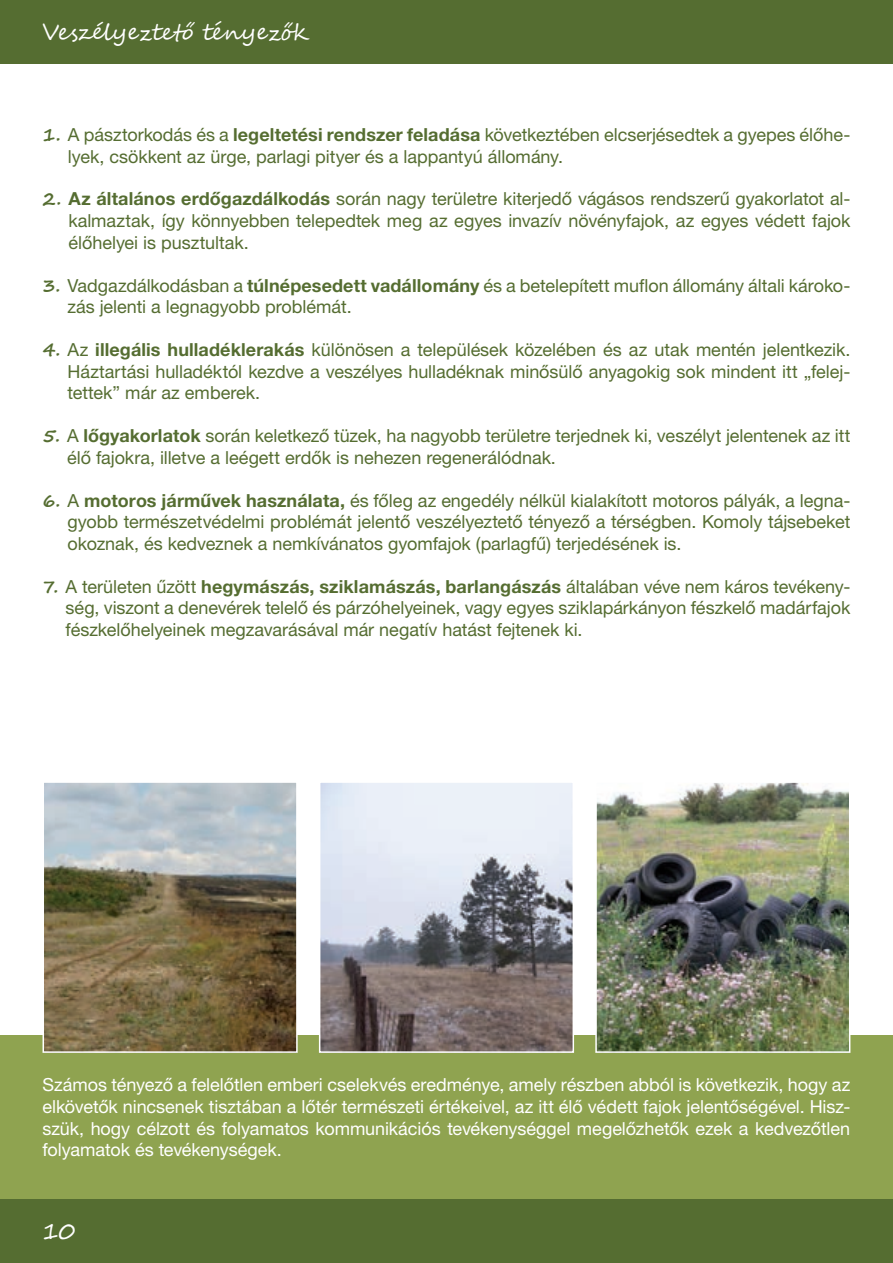
<style>
.page{position:relative;width:893px;height:1263px;background:#fff}
.page>*{position:absolute;margin:0;border:0;box-sizing:border-box;transform-origin:0 0}
.t1{font:22.5px "Segoe Script";color:#fff}
.t2{font:18px/21.6px "Helvetica Neue LT Pro";color:#556d31;text-align:justify}
.t3{font:18px/21.6px "Helvetica Neue LT Pro";letter-spacing:-.005em;color:#fff;text-align:justify}
.s1{font-family:"Segoe Script";font-weight:700}
.s2{font-weight:700}
</style>
<div class="page">
<div style="left:0;top:0;width:893px;height:64px;background:#556d31"></div>
<div style="left:0;top:1199px;width:893px;height:64px;background:#556d31"></div>
<div style="left:0;top:1035px;width:893px;height:164px;background:#8fa350"></div>
<img style="left:46px;top:784px;width:249px;height:266px">
<div style="left:43px;top:781px;width:255px;height:272px;border:2px solid #fff"></div>
<img style="left:322px;top:784px;width:249px;height:266px">
<div style="left:319px;top:781px;width:255px;height:272px;border:2px solid #fff"></div>
<img style="left:598px;top:784px;width:249px;height:266px">
<div style="left:595px;top:781px;width:255px;height:272px;border:2px solid #fff"></div>
<p class="t1" style="left:43px;top:16px;width:266px">Veszélyeztető tényezők</p>
<p class="t2" style="left:68px;top:125px;width:784px;text-indent:-25px"><span class="s1">1.</span> A pásztorkodás és a <span class="s2">legeltetési rendszer feladása</span> következtében elcserjésedtek a gyepes élőhe&shy;lyek, csökkent az ürge, parlagi pityer és a lappantyú állomány.</p>
<p class="t2" style="left:68px;top:190px;width:784px;text-indent:-26px"><span class="s1">2.</span> <span class="s2">Az általános erdőgazdálkodás</span> során nagy területre kiterjedő vágásos rendszerű gyakorlatot al&shy;kalmaztak, így könnyebben telepedtek meg az egyes invazív növényfajok, az egyes védett fajok élőhelyei is pusztultak.</p>
<p class="t2" style="left:67px;top:276px;width:785px;text-indent:-25px"><span class="s1">3.</span> Vadgazdálkodásban a <span class="s2">túlnépesedett vadállomány</span> és a betelepített muflon állomány általi károko&shy;zás jelenti a legnagyobb problémát.</p>
<p class="t2" style="left:67px;top:340px;width:784px;text-indent:-25px"><span class="s1">4.</span> Az <span class="s2">illegális hulladéklerakás</span> különösen a települések közelében és az utak mentén jelentkezik.<br>Háztartási hulladéktól kezdve a veszélyes hulladéknak minősülő anyagokig sok mindent itt „felej&shy;tettek” már az emberek.</p>
<p class="t2" style="left:67px;top:426px;width:785px;text-indent:-25px"><span class="s1">5.</span> A <span class="s2">lőgyakorlatok</span> során keletkező tüzek, ha nagyobb területre terjednek ki, veszélyt jelentenek az itt élő fajokra, illetve a leégett erdők is nehezen regenerálódnak.</p>
<p class="t2" style="left:68px;top:491px;width:784px;text-indent:-25px"><span class="s1">6.</span> A <span class="s2">motoros járművek használata,</span> és főleg az engedély nélkül kialakított motoros pályák, a legna&shy;gyobb természetvédelmi problémát jelentő veszélyeztető tényező a térségben. Komoly tájsebeket okoznak, és kedveznek a nemkívánatos gyomfajok (parlagfű) terjedésének is.</p>
<p class="t2" style="left:66px;top:577px;width:786px;text-indent:-23px"><span class="s1">7.</span> A területen űzött <span class="s2">hegymászás, sziklamászás, barlangászás</span> általában véve nem káros tevékeny&shy;ség, viszont a denevérek telelő és párzóhelyeinek, vagy egyes sziklapárkányon fészkelő madárfajok fészkelőhelyeinek megzavarásával már negatív hatást fejtenek ki.</p>
<p class="t3" style="left:43px;top:1076px;width:809px">Számos tényező a felelőtlen emberi cselekvés eredménye, amely részben abból is következik, hogy az elkövetők nincsenek tisztában a lőtér természeti értékeivel, az itt élő védett fajok jelentőségével. Hisz&shy;szük, hogy célzott és folyamatos kommunikációs tevékenységgel megelőzhetők ezek a kedvezőtlen folyamatok és tevékenységek.</p>
<p class="t1" style="left:43px;top:1215px;width:34px">10</p>
</div>
